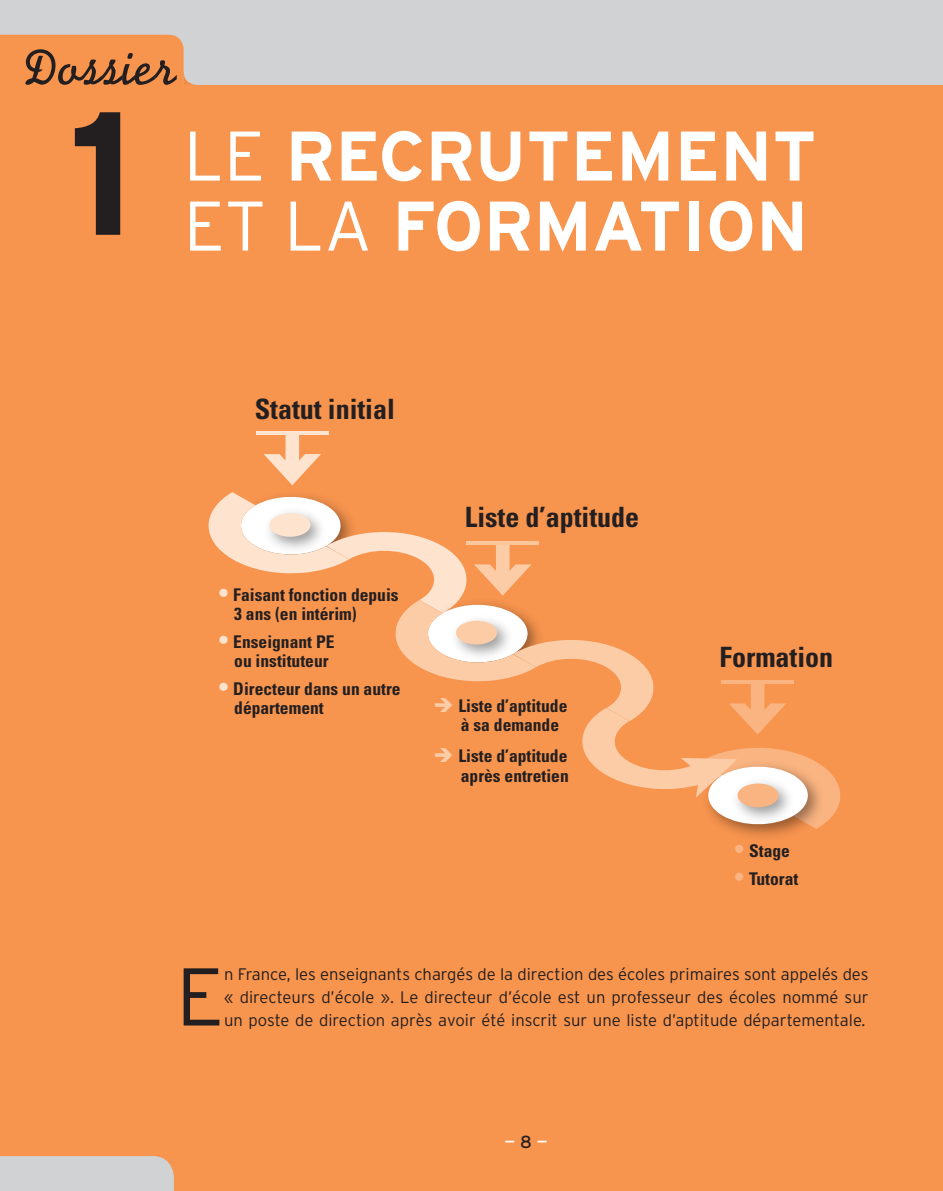
<style>
.page{position:relative;width:943px;height:1191px;background:#f7944e}
.page>*{position:absolute;margin:0;border:0;box-sizing:border-box;transform-origin:0 0}
.PARTIE_DOSSIER_NUMER{font:700 175px "Interstate";color:#231f20}
.Texte_Courant_Lettri{font:300 81.55px "Interstate";color:#231f20}
.PARTIE_DOSSIER_TITRE{font:700 70px/70px "Interstate";color:#fff}
.t1{font:52.5px "Monoline Script MT Std";color:#231f20}
.t2{font:700 condensed 28px "Univers LT Std";color:#231f20}
.t3{font:700 condensed 17.5px/19.2px "Univers LT Std";color:#231f20}
.Folio{font:17.5px "Interstate";color:#fff}
.Texte_Courant_Lettri-2{font:300 16.62px/22.8px "Interstate";color:#231f20;text-align:justify}
.s1{font-weight:300}
.s2{font-size:22.75px;color:#fee3ce}
.s3{color:#fccca7}
.s4{font-size:22.75px;color:#fab481}
.s5{color:#231f20}
</style>
<div class="page">
<div style="left:0;top:0;width:943px;height:84px;background:#d1d2d4"></div>
<div style="left:0;top:1156px;width:174px;height:35px;background:#d1d2d4"></div>
<svg style="left:0;top:35px;width:198px;height:50px;background:#f49857"></svg>
<svg style="left:263px;top:434px;width:58px;height:51px"></svg>
<hr style="left:256px;top:431px;width:72px;height:3px;background:#fee3ce">
<svg style="left:208px;top:492px;width:633px;height:337px"></svg>
<hr style="left:466px;top:541px;width:73px;height:4px;background:#fcc69d">
<h3 class="t1" style="left:22px;top:36px;width:155px">Dossier</h3>
<p class="PARTIE_DOSSIER_NUMER" style="left:68px;top:75px;width:69px">1</p>
<p class="PARTIE_DOSSIER_TITRE" style="left:184px;top:120px;width:634px"><span class="s1">LE</span> RECRUTEMENT<br><span class="s1">ET LA</span> FORMATION</p>
<p class="t2" style="left:255px;top:392px;width:142px">Statut initial</p>
<p class="t3" style="left:234px;top:585px;width:166px;text-indent:-16px"><span class="s2">•</span> Faisant fonction depuis<br>3 ans (en intérim)</p>
<p class="t3" style="left:219px;top:632px;width:117px;text-align:center"><span class="s2">•</span> Enseignant PE ou instituteur</p>
<p class="t3" style="left:234px;top:679px;width:168px;text-indent:-16px"><span class="s2">•</span> Directeur dans un autre département</p>
<p class="t2" style="left:465px;top:500px;width:176px">Liste d’aptitude</p>
<p class="t3" style="left:461px;top:696px;width:108px;text-indent:-27px"><span class="s3">➔</span> Liste d’aptitude à sa demande</p>
<p class="t3" style="left:433px;top:746px;width:137px;text-align:right"><span class="s3">➔</span> Liste d’aptitude après entretien</p>
<p class="t2" style="left:719px;top:639px;width:115px">Formation</p>
<p class="t3" style="left:734px;top:841px;width:57px"><span class="s4">•</span> Stage</p>
<p class="t3" style="left:734px;top:869px;width:65px"><span class="s4">•</span> Tutorat</p>
<p class="Texte_Courant_Lettri" style="left:176px;top:951px;width:49px">E</p>
<p class="Texte_Courant_Lettri-2" style="left:224px;top:962px;width:646px">n France, les enseignants chargés de la direction des écoles primaires sont appelés des « directeurs d’école ». Le directeur d’école est un professeur des écoles nommé sur un poste de direction après avoir été inscrit sur une liste d’aptitude départementale.</p>
<p class="Folio" style="left:504px;top:1132px;width:44px">— <span class="s5">8</span> —</p>
</div>
